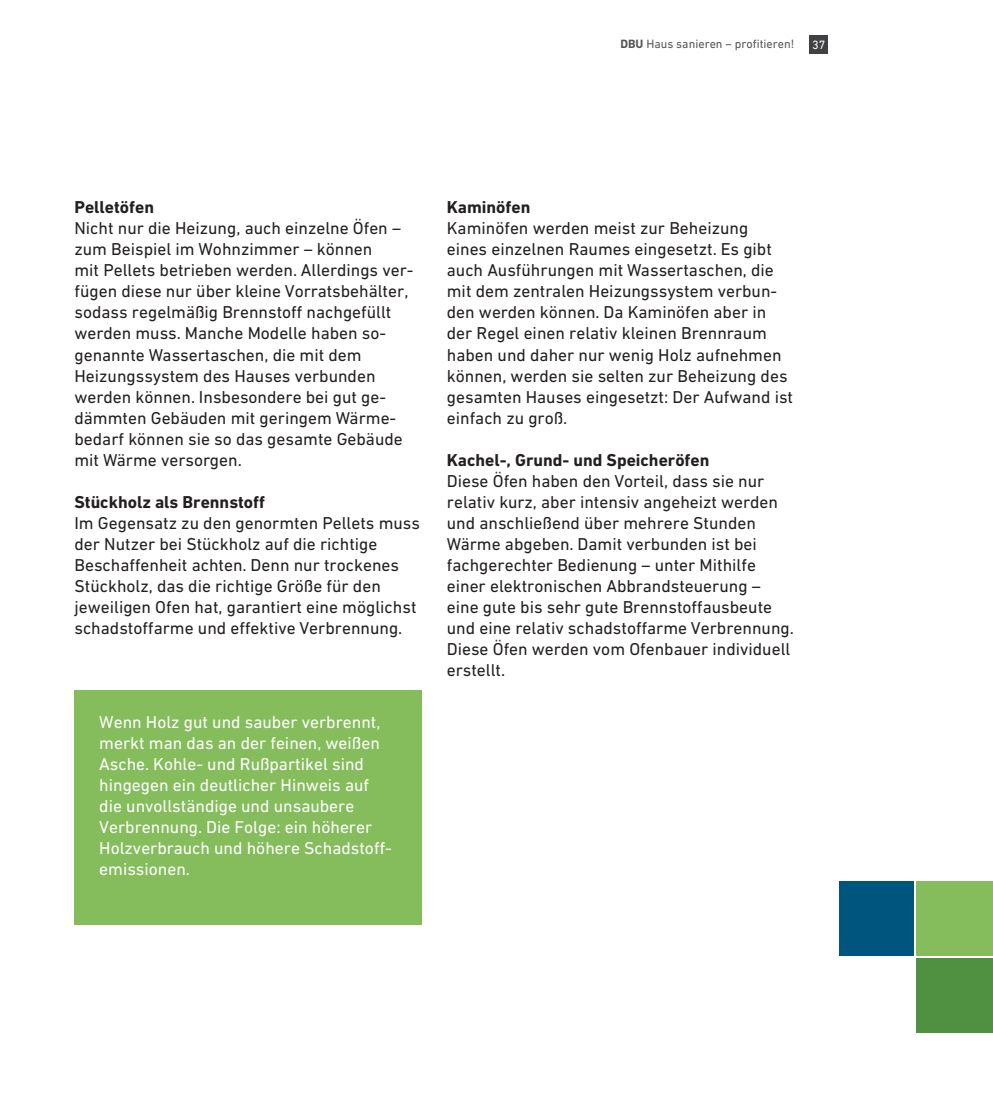
<style>
.page{position:relative;width:993px;height:1117px;background:#fff}
.page>*{position:absolute;margin:0;border:0;box-sizing:border-box;transform-origin:0 0}
.t1{font:17.5px/21px "DIN Next W1 G";color:#231f20}
.t2{font:17.5px/21px "DIN Next W1 G";color:#fff}
.t3{font:700 17.5px "DIN Next W1 G";color:#231f20}
.t4{font:12.25px "DIN Next W1 G";color:#565659}
.t5{font:12.25px "DIN Next W1 G";color:#fff}
.s1{font-weight:700}
</style>
<div class="page">
<div style="left:809px;top:35px;width:19px;height:19px;background:#414143"></div>
<div style="left:74px;top:690px;width:348px;height:234px;background:#85bd5d"></div>
<div style="left:838px;top:881px;width:75px;height:74px;background:#00557e"></div>
<div style="left:915px;top:957px;width:77px;height:75px;background:#4f9041"></div>
<div style="left:915px;top:881px;width:77px;height:74px;background:#85bd5d"></div>
<p class="t4" style="left:620px;top:37px;width:175px"><span class="s1">DBU</span> Haus sanieren – profitieren!</p>
<p class="t5" style="left:811px;top:38px;width:15px">37</p>
<p class="t3" style="left:74px;top:197px;width:81px">Pelletöfen</p>
<p class="t1" style="left:74px;top:218px;width:340px">Nicht nur die Heizung, auch einzelne Öfen – zum Beispiel im Wohnzimmer – können<br>mit Pellets betrieben werden. Allerdings ver&shy;fügen diese nur über kleine Vorratsbehälter, sodass regelmäßig Brennstoff nachgefüllt werden muss. Manche Modelle haben so&shy;genannte Wassertaschen, die mit dem Heizungssystem des Hauses verbunden werden können. Insbesondere bei gut ge&shy;dämmten Gebäuden mit geringem Wärme&shy;bedarf können sie so das gesamte Gebäude mit Wärme versorgen.</p>
<p class="t3" style="left:74px;top:491px;width:192px">Stückholz als Brennstoff</p>
<p class="t1" style="left:74px;top:512px;width:347px">Im Gegensatz zu den genormten Pellets muss der Nutzer bei Stückholz auf die richtige Beschaffenheit achten. Denn nur trockenes Stückholz, das die richtige Größe für den jeweiligen Ofen hat, garantiert eine möglichst schadstoffarme und effektive Verbrennung.</p>
<p class="t2" style="left:99px;top:711px;width:294px">Wenn Holz gut und sauber verbrennt, merkt man das an der feinen, weißen Asche. Kohle- und Rußpartikel sind hingegen ein deutlicher Hinweis auf die unvollständige und unsaubere Verbrennung. Die Folge: ein höherer Holzverbrauch und höhere Schadstoff&shy;emissionen.</p>
<p class="t3" style="left:446px;top:197px;width:85px">Kaminöfen</p>
<p class="t1" style="left:446px;top:218px;width:347px">Kaminöfen werden meist zur Beheizung<br>eines einzelnen Raumes eingesetzt. Es gibt auch Ausführungen mit Wassertaschen, die mit dem zentralen Heizungssystem verbun&shy;den werden können. Da Kaminöfen aber in der Regel einen relativ kleinen Brennraum haben und daher nur wenig Holz aufnehmen können, werden sie selten zur Beheizung des gesamten Hauses eingesetzt: Der Aufwand ist einfach zu groß.</p>
<p class="t3" style="left:446px;top:449px;width:264px">Kachel-, Grund- und Speicheröfen</p>
<p class="t1" style="left:446px;top:470px;width:348px">Diese Öfen haben den Vorteil, dass sie nur relativ kurz, aber intensiv angeheizt werden und anschließend über mehrere Stunden Wärme abgeben. Damit verbunden ist bei fachgerechter Bedienung – unter Mithilfe einer elektronischen Abbrandsteuerung – eine gute bis sehr gute Brennstoffausbeute und eine relativ schadstoffarme Verbrennung.<br>Diese Öfen werden vom Ofenbauer individuell erstellt.</p>
</div>
